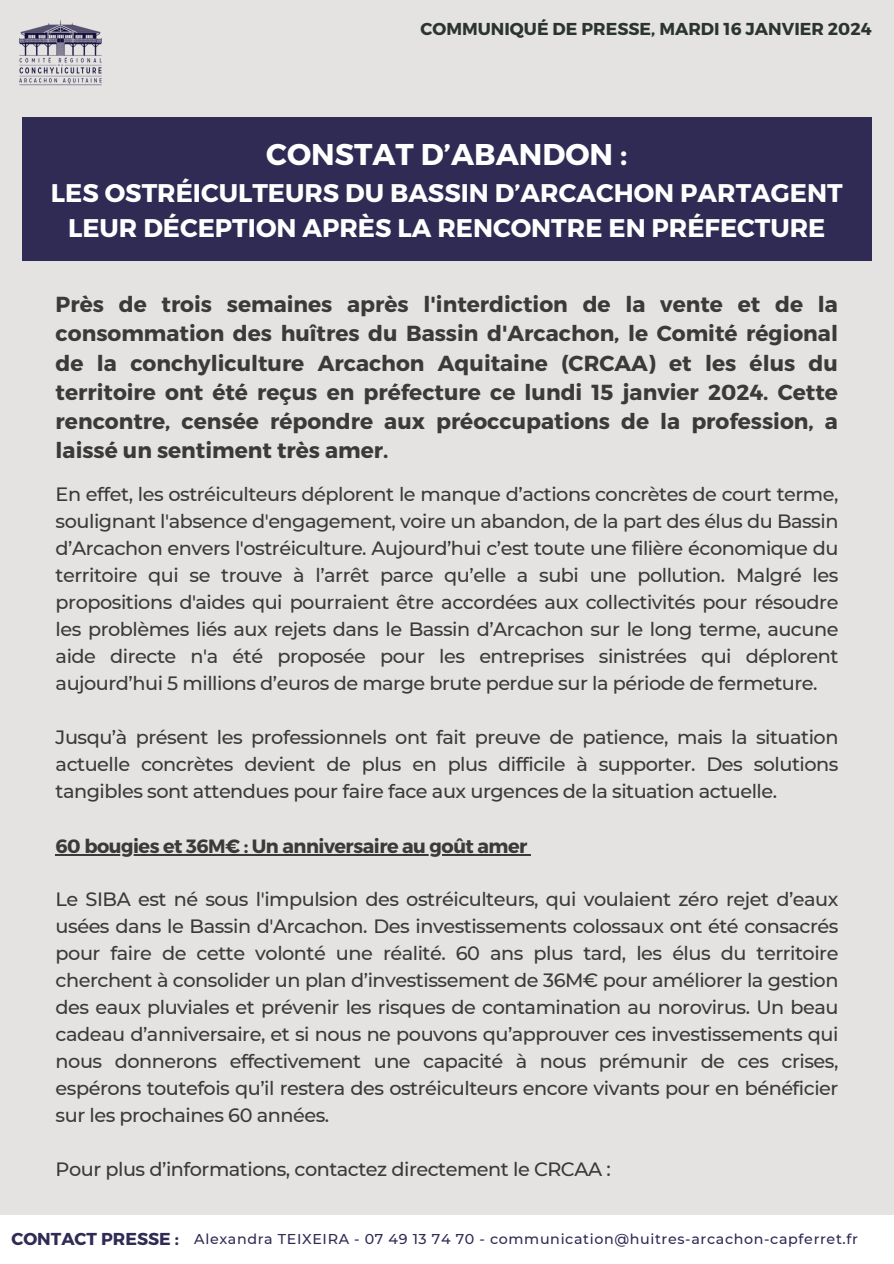
<style>
.page{position:relative;width:894px;height:1264px;background:#fff}
.page>*{position:absolute;margin:0;border:0;box-sizing:border-box;transform-origin:0 0}
.t1{font:700 30px "Montserrat";color:#fff}
.t2{font:700 25.5px/34.8px "Montserrat";color:#fff;text-align:center}
.t3{font:700 21.75px/29.2px "Montserrat";color:#3b3939;text-align:justify}
.t4{font:500 19.2px/27px "Montserrat";letter-spacing:-.025em;color:#3b3939;text-align:justify}
.t5{font:700 19.2px "Montserrat";letter-spacing:-.025em;color:#3b3939}
.t6{font:700 17.25px "Montserrat";color:#2b342f}
.t7{font:700 17.25px "Montserrat";color:#2f2b54}
.t8{font:500 14.25px "Montserrat";letter-spacing:.045em;color:#2f2b54}
</style>
<div class="page">
<div style="left:0;top:0;width:893px;height:1263px;background:#e4e3e2"></div>
<div style="left:0;top:1214px;width:893px;height:49px;background:#fff"></div>
<div style="left:22px;top:117px;width:849px;height:144px;background:#2f2b54"></div>
<img style="left:19px;top:20px;width:83px;height:66px">
<hr style="left:56px;top:854px;width:471px;height:1px;background:#3b3939">
<p class="t6" style="left:420px;top:17px;width:452px">COMMUNIQUÉ DE PRESSE, MARDI 16 JANVIER 2024</p>
<p class="t1" style="left:266px;top:134px;width:362px">CONSTAT D’ABANDON :</p>
<p class="t2" style="left:51px;top:174px;width:793px">LES OSTRÉICULTEURS DU BASSIN D’ARCACHON PARTAGENT<br>LEUR DÉCEPTION APRÈS LA RENCONTRE EN PRÉFECTURE</p>
<p class="t3" style="left:56px;top:288px;width:783px">Près de trois semaines après l'interdiction de la vente et de la consommation des huîtres du Bassin d'Arcachon, le Comité régional de la conchyliculture Arcachon Aquitaine (CRCAA) et les élus du territoire ont été reçus en préfecture ce lundi 15 janvier 2024. Cette rencontre, censée répondre aux préoccupations de la profession, a laissé un sentiment très amer.</p>
<p class="t4" style="left:56px;top:480px;width:784px">En effet, les ostréiculteurs déplorent le manque d’actions concrètes de court terme, soulignant l'absence d'engagement, voire un abandon, de la part des élus du Bassin d’Arcachon envers l'ostréiculture. Aujourd’hui c’est toute une filière économique du territoire qui se trouve à l’arrêt parce qu’elle a subi une pollution. Malgré les propositions d'aides qui pourraient être accordées aux collectivités pour résoudre les problèmes liés aux rejets dans le Bassin d’Arcachon sur le long terme, aucune aide directe n'a été proposée pour les entreprises sinistrées qui déplorent aujourd’hui 5 millions d’euros de marge brute perdue sur la période de fermeture.</p>
<p class="t4" style="left:56px;top:723px;width:784px">Jusqu’à présent les professionnels ont fait preuve de patience, mais la situation actuelle concrètes devient de plus en plus difficile à supporter. Des solutions tangibles sont attendues pour faire face aux urgences de la situation actuelle.</p>
<p class="t5" style="left:56px;top:833px;width:473px">60 bougies et 36M€ : Un anniversaire au goût amer</p>
<p class="t4" style="left:56px;top:885px;width:784px">Le SIBA est né sous l'impulsion des ostréiculteurs, qui voulaient zéro rejet d’eaux usées dans le Bassin d'Arcachon. Des investissements colossaux ont été consacrés pour faire de cette volonté une réalité. 60 ans plus tard, les élus du territoire cherchent à consolider un plan d’investissement de 36M€ pour améliorer la gestion des eaux pluviales et prévenir les risques de contamination au norovirus. Un beau cadeau d’anniversaire, et si nous ne pouvons qu’approuver ces investissements qui nous donnerons effectivement une capacité à nous prémunir de ces crises, espérons toutefois qu’il restera des ostréiculteurs encore vivants pour en bénéficier sur les prochaines 60 années.</p>
<p class="t4" style="left:56px;top:1155px;width:556px">Pour plus d’informations, contactez directement le CRCAA :</p>
<p class="t7" style="left:11px;top:1227px;width:169px">CONTACT PRESSE :</p>
<p class="t8" style="left:194px;top:1229px;width:665px">Alexandra TEIXEIRA - 07 49 13 74 70 - communication@huitres-arcachon-capferret.fr</p>
</div>
